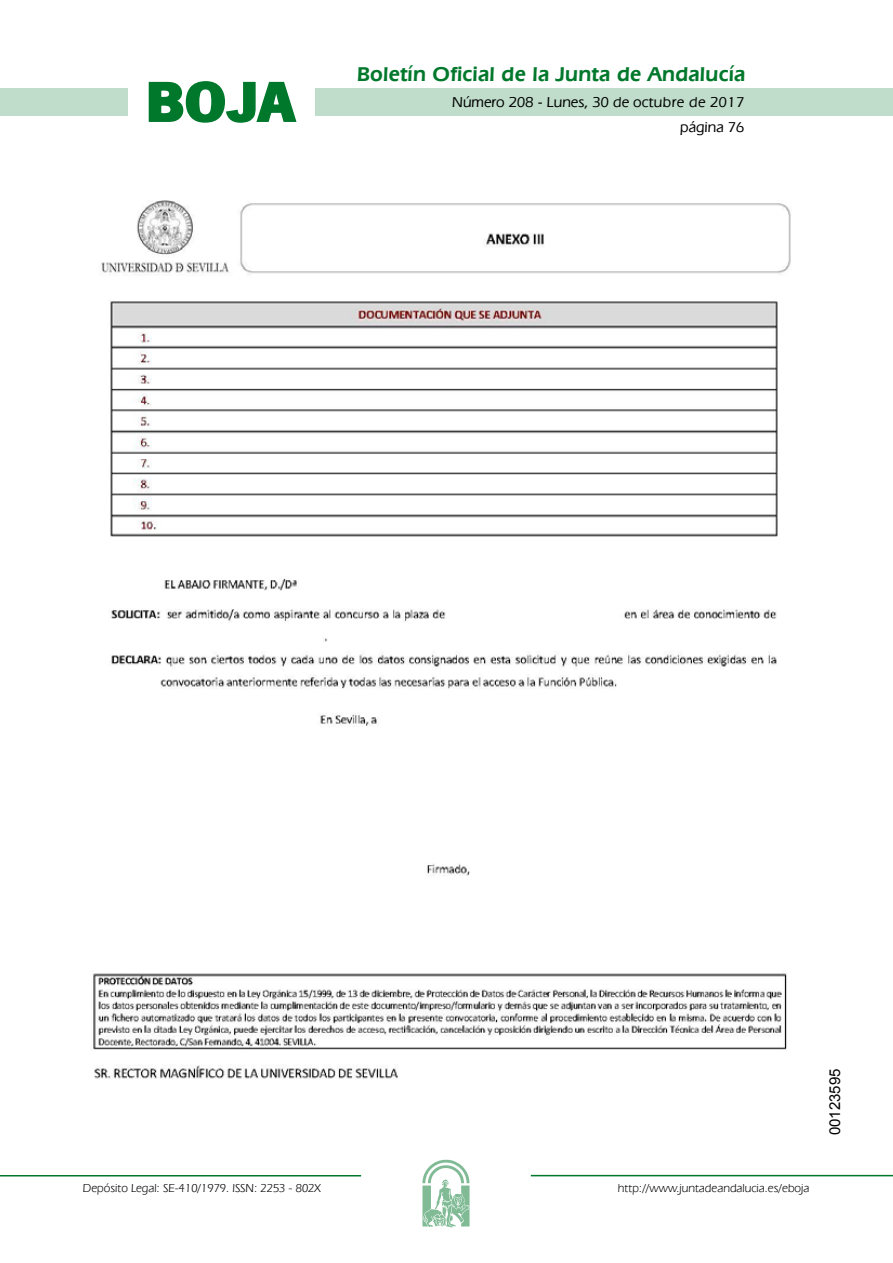
<style>
.page{position:relative;width:893px;height:1263px;background:#fff}
.page>*{position:absolute;margin:0;border:0;box-sizing:border-box;transform-origin:0 0}
.t1{font:700 57.75px "News Got T";color:#00782c;scale:1.14 1}
.t2{font:600 21px "Eras IT Cby BT";letter-spacing:.01em;color:#00782c}
.t3{font:500 15px/24.5px "Eras IT Cby BT";color:#000;text-align:right}
.t4{font:15px "Arial";color:#000}
.t5{font:12px "Eras IT Cby BT";color:#000}
</style>
<div class="page">
<div style="left:315px;top:88px;width:577px;height:28px;background:#bfddca"></div>
<div style="left:0;top:88px;width:128px;height:28px;background:#bfddca"></div>
<hr style="left:0;top:1175px;width:361px;height:2px;background:#00782c">
<svg style="left:422px;top:1159px;width:47px;height:68px"></svg>
<hr style="left:531px;top:1175px;width:361px;height:1px;background:#00782c">
<svg style="left:148px;top:81px;width:149px;height:42px"></svg>
<img style="left:93px;top:200px;width:698px;height:879px">
<h1 class="t1" style="left:145px;top:68px;width:133px">BOJA</h1>
<h2 class="t2" style="left:357px;top:62px;width:390px">Boletín Oficial de la Junta de Andalucía</h2>
<p class="t3" style="left:452px;top:90px;width:294px">Número 208 - Lunes, 30 de octubre de 2017 página 76</p>
<p class="t5" style="left:83px;top:1181px;width:239px">Depósito Legal: SE-410/1979. ISSN: 2253 - 802X</p>
<p class="t5" style="left:618px;top:1181px;width:193px">http://www.juntadeandalucia.es/eboja</p>
<p class="t4" style="left:825px;top:1135px;width:68px;rotate:-90deg">00123595</p>
</div>
